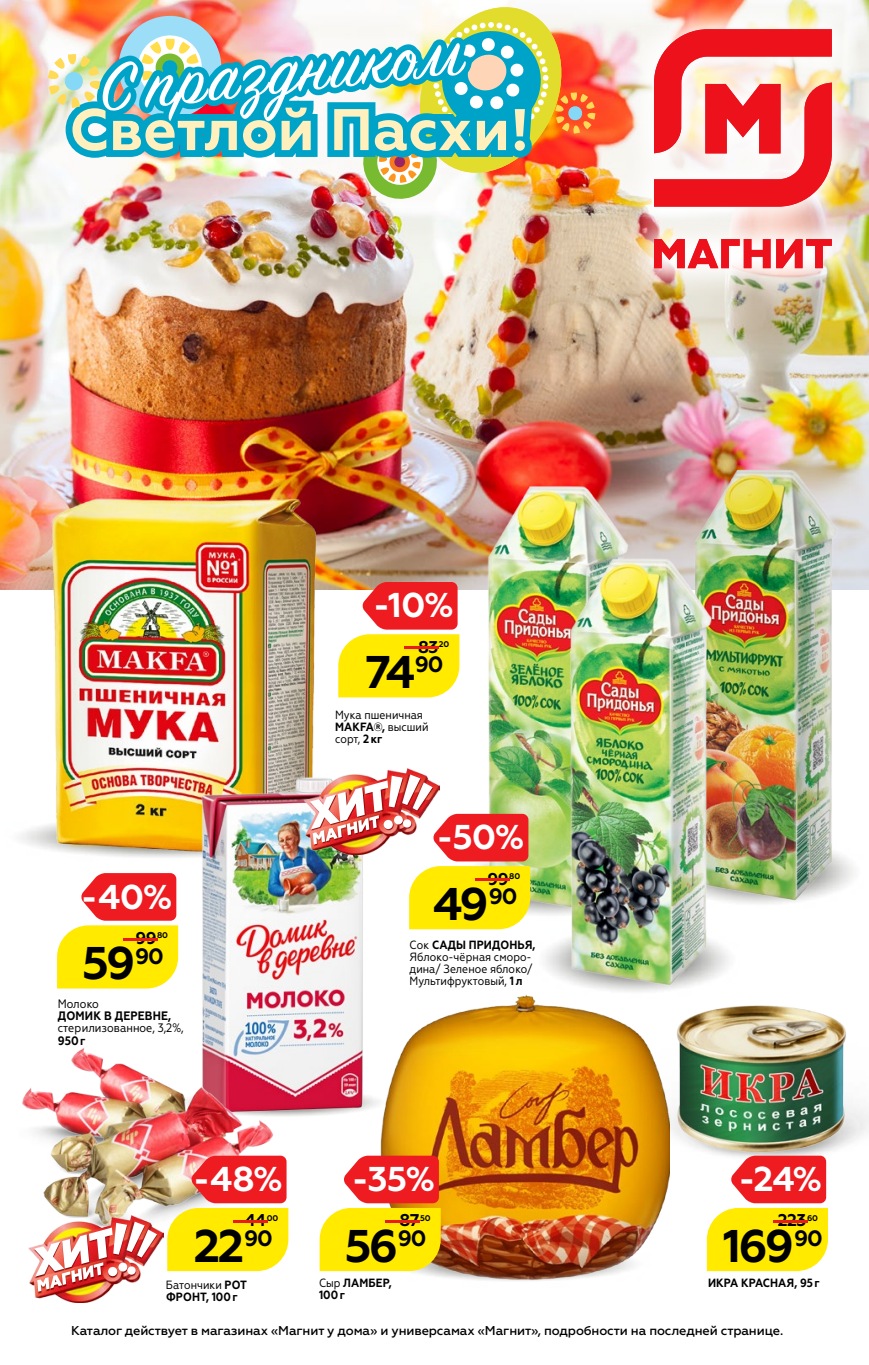
<style>
.page{position:relative;width:869px;height:1365px;background:#fff}
.page>*{position:absolute;margin:0;border:0;box-sizing:border-box;transform-origin:0 0}
.t1{font:700 45.68px "Geometria";letter-spacing:-.065em;color:#000}
.t2{font:700 34.48px "Geometria";color:#fff}
.t3{font:700 16.97px "Geometria";letter-spacing:-.03em;color:#000}
.t4{font:500 12.78px "Geometria";letter-spacing:-.01em;color:#000}
.t5{font:12.25px/12.2px "Geometria Narrow";color:#000}
.t6{font:11.9px/11.9px "Geometria Narrow";color:#000}
.t7{font:700 11.9px/11.9px "Geometria Narrow";letter-spacing:.01em;color:#000}
.t8{font:700 8.22px "Geometria";letter-spacing:-.03em;color:#000}
.s1{font-size:16.97px;color:#ea1a1f}
.s2{font-weight:700}
.s3{font-weight:400}
</style>
<div class="page">
<img style="left:0;top:0;width:868px;height:486px">
<img style="left:621px;top:0;width:242px;height:300px">
<svg style="left:653px;top:239px;width:178px;height:29px"></svg>
<svg style="left:653px;top:29px;width:178px;height:177px"></svg>
<img style="left:338px;top:478px;width:207px;height:220px">
<img style="left:545px;top:465px;width:323px;height:125px">
<img style="left:421px;top:552px;width:439px;height:433px">
<img style="left:0;top:486px;width:355px;height:370px">
<img style="left:657px;top:972px;width:206px;height:206px">
<img style="left:354px;top:1270px;width:192px;height:11px">
<img style="left:374px;top:985px;width:294px;height:295px">
<svg style="left:319px;top:1155px;width:121px;height:115px"></svg>
<svg style="left:706px;top:1155px;width:121px;height:115px"></svg>
<img style="left:48px;top:0;width:547px;height:204px">
<img style="left:283px;top:1115px;width:140px;height:6px">
<img style="left:109px;top:771px;width:344px;height:344px">
<img style="left:22px;top:981px;width:261px;height:268px">
<svg style="left:167px;top:1155px;width:121px;height:115px;background:#f5a930"></svg>
<img style="left:29px;top:1215px;width:135px;height:86px">
<img style="left:34px;top:1221px;width:123px;height:70px">
<img style="left:304px;top:768px;width:135px;height:86px">
<img style="left:309px;top:774px;width:221px;height:155px">
<svg style="left:338px;top:582px;width:121px;height:115px"></svg>
<svg style="left:57px;top:873px;width:121px;height:115px"></svg>
<p class="t2" style="left:373px;top:585px;width:82px">-10%</p>
<p class="t1" style="left:365px;top:644px;width:80px">74<sup>90</sup></p>
<p class="t3" style="left:418px;top:636px;width:22px">83</p>
<p class="t8" style="left:393px;top:639px;width:57px"><span class="s1">-</span>20</p>
<p class="t2" style="left:81px;top:875px;width:93px">-40%</p>
<p class="t1" style="left:82px;top:935px;width:83px">59<sup>90</sup></p>
<p class="t3" style="left:135px;top:927px;width:23px">99</p>
<p class="t8" style="left:112px;top:930px;width:57px"><span class="s1">-</span>80</p>
<p class="t5" style="left:58px;top:997px;width:127px">Молоко<br><span class="s2">ДОМИК В ДЕРЕВНЕ, </span>стерилизованное, 3,2%,<br><span class="s2">950г</span></p>
<p class="t6" style="left:335px;top:709px;width:95px">Мука пшеничная<br><span class="s2">MAKFA®,</span> высший сорт, <span class="s2">2кг</span></p>
<p class="t2" style="left:436px;top:816px;width:90px">-50%</p>
<p class="t1" style="left:433px;top:876px;width:86px">49<sup>90</sup></p>
<p class="t3" style="left:487px;top:868px;width:23px">99</p>
<p class="t8" style="left:464px;top:870px;width:57px"><span class="s1">-</span>80</p>
<p class="t6" style="left:409px;top:939px;width:127px">Сок <span class="s2">САДЫ ПРИДОНЬЯ,<br></span>Яблоко-чёрная сморо&shy;дина/ Зеленое яблоко/<br>Мультифруктовый, <span class="s2">1л</span></p>
<p class="t2" style="left:193px;top:1158px;width:91px">-48%</p>
<p class="t1" style="left:193px;top:1218px;width:81px">22<sup>90</sup></p>
<p class="t3" style="left:245px;top:1210px;width:23px">44</p>
<p class="t8" style="left:223px;top:1212px;width:57px"><span class="s1">-</span>00</p>
<p class="t2" style="left:351px;top:1158px;width:85px">-35%</p>
<p class="t1" style="left:344px;top:1218px;width:83px">56<sup>90</sup></p>
<p class="t3" style="left:399px;top:1210px;width:22px">87</p>
<p class="t8" style="left:375px;top:1212px;width:57px"><span class="s1">-</span>50</p>
<p class="t2" style="left:738px;top:1158px;width:85px">-24%</p>
<p class="t1" style="left:722px;top:1218px;width:101px">169<sup>90</sup></p>
<p class="t3" style="left:777px;top:1210px;width:30px">223</p>
<p class="t8" style="left:762px;top:1212px;width:57px"><span class="s1">-</span>60</p>
<p class="t7" style="left:166px;top:1278px;width:82px"><span class="s3">Батончики</span> РОТ<br>ФРОНТ, 100г</p>
<p class="t7" style="left:319px;top:1276px;width:74px"><span class="s3">Сыр</span> ЛАМБЕР,</p>
<p class="t7" style="left:707px;top:1276px;width:113px">ИКРА КРАСНАЯ, 95г</p>
<p class="t7" style="left:319px;top:1288px;width:27px">100г</p>
<p class="t4" style="left:71px;top:1323px;width:713px">Каталог действует в магазинах «Магнит у дома» и универсамах «Магнит», подробности на последней странице.</p>
</div>
